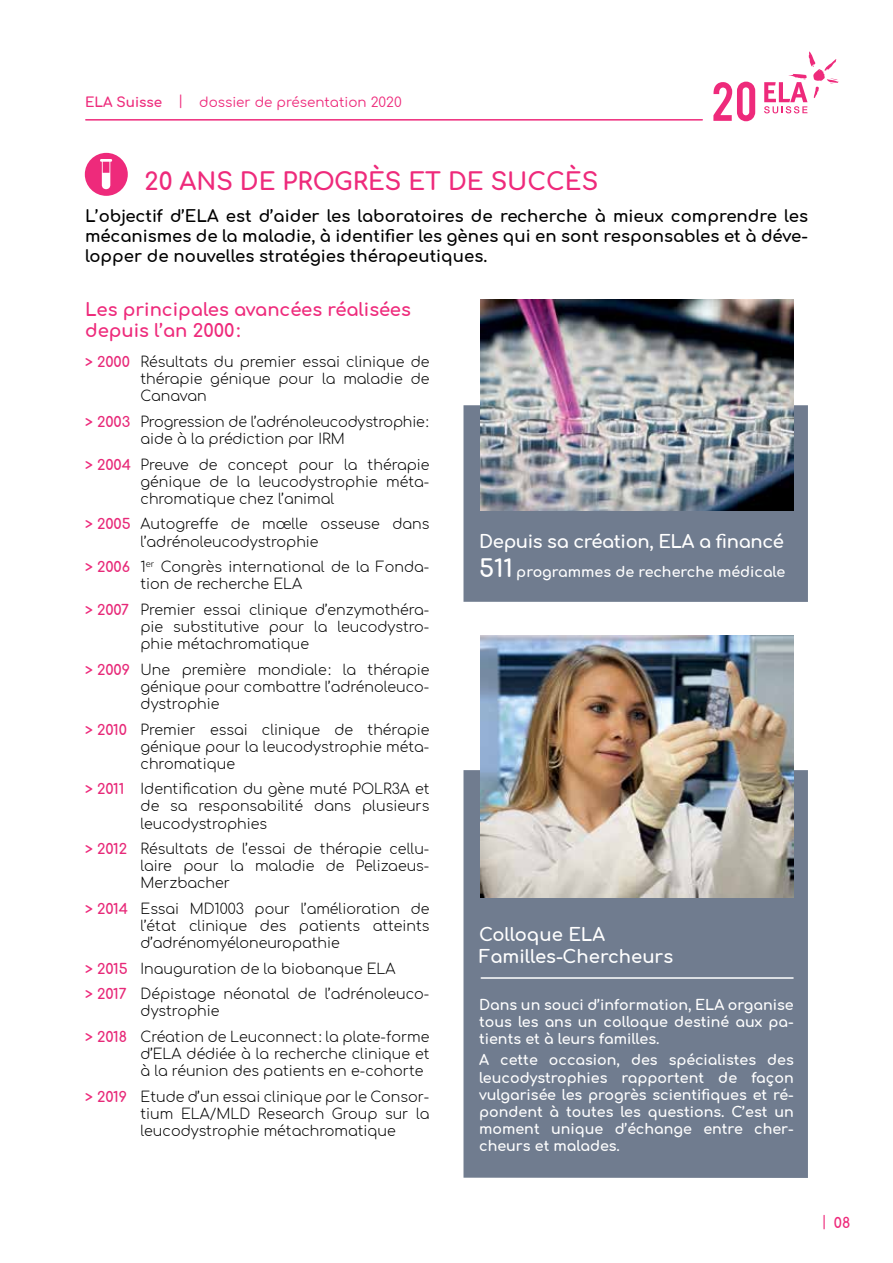
<style>
.page{position:relative;width:893px;height:1263px;background:#fff}
.page>*{position:absolute;margin:0;border:0;box-sizing:border-box;transform-origin:0 0}
.t1{font:700 24px "Comfortaa";color:#ee2a7b}
.t2{font:700 18px/21.6px "Comfortaa";color:#ee2a7b}
.t3{font:700 18px/21.6px "Comfortaa";color:#fff}
.t4{font:700 18px "Comfortaa";letter-spacing:-.02em;color:#fff}
.t5{font:700 16.5px/19.8px "Comfortaa";color:#000;text-align:justify}
.t6{font:300 14.25px/17.1px "Comfortaa";color:#000;text-align:justify}
.t7{font:700 14.25px/17.1px "Comfortaa";color:#fff;text-align:justify}
.t8{font:700 14.25px "Comfortaa";color:#ee2a7b}
.t9{font:13.5px "Comfortaa";color:#ee2a7b}
.s1{font-weight:700}
.s2{font-weight:700;color:#ee2a7b}
.s3{font-weight:700;color:#e72978}
.s4{font-size:24px}
.s5{font-weight:400}
</style>
<div class="page">
<hr style="left:86px;top:119px;width:616px;height:2px;background:#ee2a7b">
<svg style="left:764px;top:51px;width:75px;height:62px"></svg>
<svg style="left:713px;top:82px;width:42px;height:39px"></svg>
<svg style="left:84px;top:152px;width:44px;height:44px"></svg>
<div style="left:463px;top:405px;width:345px;height:197px;background:#707c8f"></div>
<div style="left:463px;top:770px;width:345px;height:408px;background:#707c8f"></div>
<img style="left:480px;top:300px;width:313px;height:211px">
<img style="left:480px;top:636px;width:313px;height:262px">
<hr style="left:481px;top:977px;width:312px;height:2px;background:#fff">
<p class="t9" style="left:85px;top:90px;width:318px"><span class="s1">ELA Suisse</span> | dossier de présentation 2020</p>
<h1 class="t1" style="left:145px;top:159px;width:455px">20 ANS DE PROGRÈS ET DE SUCCÈS</h1>
<p class="t5" style="left:85px;top:204px;width:724px">L’objectif d’ELA est d’aider les laboratoires de recherche à mieux comprendre les mécanismes de la maladie, à identifier les gènes qui en sont responsables et à déve&shy;lopper de nouvelles stratégies thérapeutiques.</p>
<p class="t2" style="left:85px;top:296px;width:327px">Les principales avancées réalisées depuis l’an 2000:</p>
<p class="t6" style="left:141px;top:351px;width:290px;text-indent:-56px"><span class="s2">&gt;</span> <span class="s3">2000</span> Résultats du premier essai clinique de thérapie génique pour la maladie de Canavan</p>
<p class="t6" style="left:141px;top:411px;width:290px;text-indent:-56px"><span class="s2">&gt;</span> <span class="s3">2003</span> Progression de l’adrénoleucodystrophie: aide à la prédiction par IRM</p>
<p class="t6" style="left:141px;top:454px;width:290px;text-indent:-56px"><span class="s2">&gt;</span> <span class="s3">2004</span> Preuve de concept pour la thérapie génique de la leucodystrophie méta&shy;chromatique chez l’animal</p>
<p class="t6" style="left:141px;top:514px;width:290px;text-indent:-56px"><span class="s2">&gt;</span> <span class="s3">2005</span> Autogreffe de mœlle osseuse dans l’adrénoleucodystrophie</p>
<p class="t6" style="left:141px;top:556px;width:290px;text-indent:-56px"><span class="s2">&gt;</span> <span class="s3">2006</span> 1<sup>er</sup> Congrès international de la Fonda&shy;tion de recherche ELA</p>
<p class="t6" style="left:141px;top:599px;width:290px;text-indent:-56px"><span class="s2">&gt;</span> <span class="s3">2007</span> Premier essai clinique d’enzymothéra&shy;pie substitutive pour la leucodystro&shy;phie métachromatique</p>
<p class="t6" style="left:141px;top:659px;width:290px;text-indent:-56px"><span class="s2">&gt;</span> <span class="s3">2009</span> Une première mondiale: la thérapie génique pour combattre l’adrénoleuco&shy;dystrophie</p>
<p class="t6" style="left:141px;top:719px;width:290px;text-indent:-56px"><span class="s2">&gt;</span> <span class="s3">2010</span> Premier essai clinique de thérapie génique pour la leucodystrophie méta&shy;chromatique</p>
<p class="t6" style="left:141px;top:778px;width:290px;text-indent:-56px"><span class="s2">&gt;</span> <span class="s3">2011</span> Identification du gène muté POLR3A et de sa responsabilité dans plusieurs leucodystrophies</p>
<p class="t6" style="left:141px;top:838px;width:290px;text-indent:-56px"><span class="s2">&gt;</span> <span class="s3">2012</span> Résultats de l’essai de thérapie cellu&shy;laire pour la maladie de Pelizaeus-Merzbacher</p>
<p class="t6" style="left:141px;top:898px;width:290px;text-indent:-56px"><span class="s2">&gt;</span> <span class="s3">2014</span> Essai MD1003 pour l’amélioration de l’état clinique des patients atteints d’adrénomyéloneuropathie</p>
<p class="t6" style="left:85px;top:954px;width:346px;line-height:25.7px"><span class="s2">&gt;</span> <span class="s3">2015</span> Inauguration de la biobanque ELA<br><span class="s2">&gt;</span> <span class="s3">2017</span> Dépistage néonatal de l’adrénoleuco-</p>
<p class="t6" style="left:85px;top:996px;width:346px;line-height:25.7px;text-indent:56px">dystrophie<br><span class="s2">&gt;</span> <span class="s3">2018</span> Création de Leuconnect : la plate-forme</p>
<p class="t6" style="left:141px;top:1043px;width:290px">d’ELA dédiée à la recherche clinique et à la réunion des patients en e-cohorte</p>
<p class="t6" style="left:141px;top:1086px;width:290px;text-indent:-56px"><span class="s2">&gt;</span> <span class="s3">2019</span> Etude d’un essai clinique par le Consor&shy;tium ELA/MLD Research Group sur la leucodystrophie métachromatique</p>
<p class="t4" style="left:479px;top:525px;width:306px">Depuis sa création, ELA a financé</p>
<p class="t7" style="left:479px;top:561px;width:308px"><span class="s4">511</span> programmes de recherche médicale</p>
<p class="t3" style="left:479px;top:921px;width:196px">Colloque ELA<br>Familles-Chercheurs</p>
<p class="t7" style="left:479px;top:994px;width:316px">Dans un souci d’information, ELA organise tous les ans un colloque destiné aux pa&shy;tients et à leurs familles.</p>
<p class="t7" style="left:479px;top:1050px;width:316px">A cette occasion, des spécialistes des leucodystrophies rapportent de façon vulgarisée les progrès scientifiques et ré&shy;pondent à toutes les questions. C’est un moment unique d’échange entre cher&shy;cheurs et malades.</p>
<p class="t8" style="left:821px;top:1209px;width:31px"><span class="s5">|</span> 08</p>
</div>
